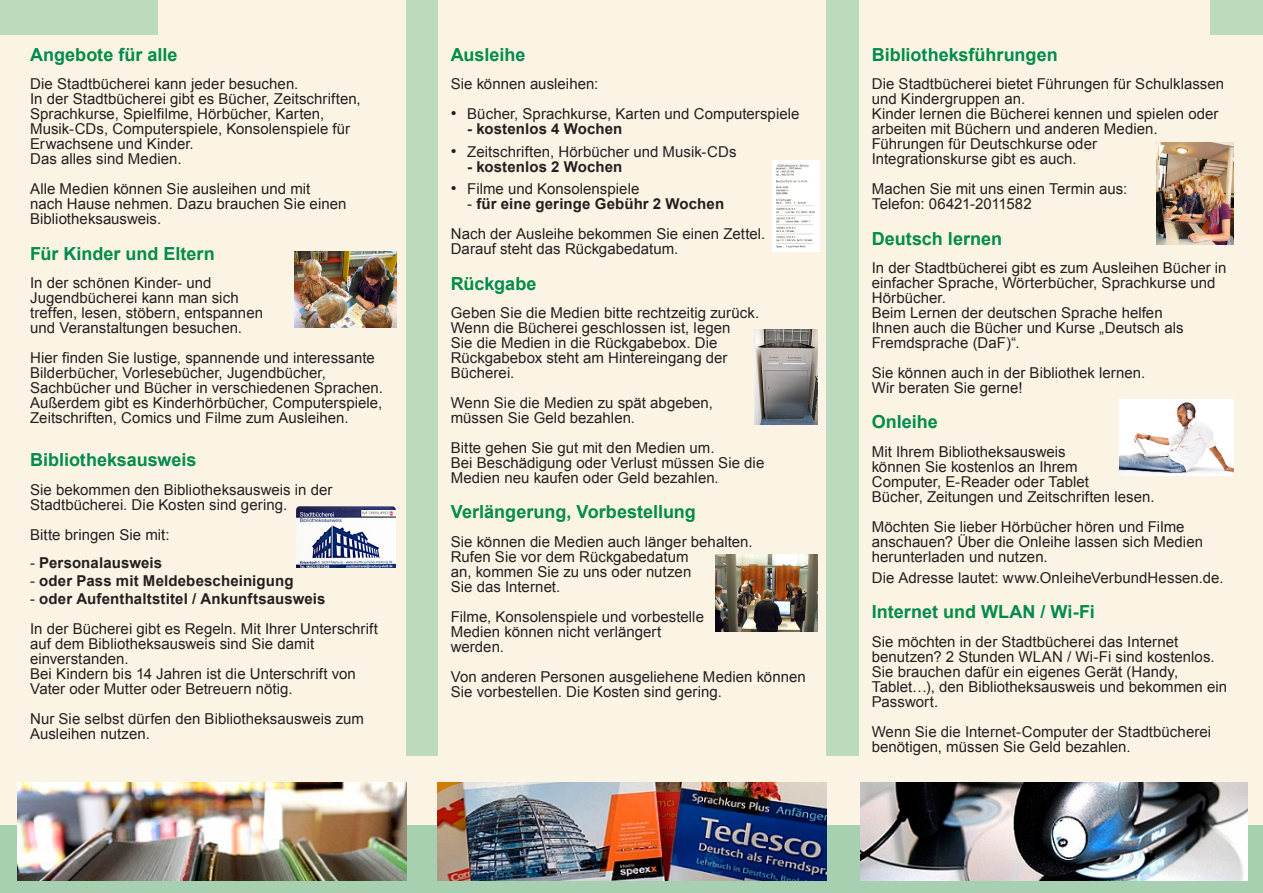
<style>
.page{position:relative;width:1263px;height:893px;background:#fbf4e4}
.page>*{position:absolute;margin:0;border:0;box-sizing:border-box;transform-origin:0 0}
.Fließtext{font:700 18px "Arial";color:#008b4c}
.Fließtext-2{font:15px/15px "Arial";letter-spacing:.005em;color:#231f20}
.Fließtext-3{font:700 15px "Arial";letter-spacing:.01em;color:#231f20}
.s1{font-weight:400}
.s2{font-size:16.5px}
</style>
<div class="page">
<div style="left:0;top:826px;width:1263px;height:67px;background:#a6d0b0"></div>
<img style="left:17px;top:783px;width:389px;height:97px">
<img style="left:437px;top:783px;width:389px;height:97px">
<img style="left:860px;top:783px;width:388px;height:97px">
<div style="left:0;top:0;width:157px;height:35px;background:#bcdabe"></div>
<div style="left:1210px;top:0;width:53px;height:35px;background:#bcdabe"></div>
<img style="left:294px;top:251px;width:102px;height:77px">
<div style="left:406px;top:0;width:31px;height:756px;background:#bcdabe"></div>
<div style="left:826px;top:0;width:33px;height:756px;background:#bcdabe"></div>
<img style="left:297px;top:507px;width:99px;height:60px">
<img style="left:772px;top:160px;width:48px;height:91px">
<img style="left:1120px;top:400px;width:113px;height:76px">
<img style="left:716px;top:555px;width:102px;height:76px">
<img style="left:754px;top:329px;width:64px;height:95px">
<img style="left:1157px;top:143px;width:76px;height:101px">
<p class="Fließtext" style="left:30px;top:43px;width:149px">Angebote für alle</p>
<p class="Fließtext-2" style="left:30px;top:77px;width:270px">Die Stadtbücherei kann jeder besuchen.</p>
<p class="Fließtext-2" style="left:30px;top:92px;width:332px">In der Stadtbücherei gibt es Bücher, Zeitschriften, Sprachkurse, Spielfilme, Hörbücher, Karten, Musik-CDs, Computerspiele, Konsolenspiele für Erwachsene und Kinder.</p>
<p class="Fließtext-2" style="left:30px;top:152px;width:153px">Das alles sind Medien.</p>
<p class="Fließtext-2" style="left:30px;top:182px;width:318px">Alle Medien können Sie ausleihen und mit nach Hause nehmen. Dazu brauchen Sie einen<br>Bibliotheksausweis.</p>
<p class="Fließtext" style="left:30px;top:241px;width:186px">Für Kinder und Eltern</p>
<p class="Fließtext-2" style="left:30px;top:275px;width:234px">In der schönen Kinder- und<br>Jugendbücherei kann man sich treffen, lesen, stöbern, entspannen und Veranstaltungen besuchen.</p>
<p class="Fließtext-2" style="left:30px;top:350px;width:354px">Hier finden Sie lustige, spannende und interessante Bilderbücher, Vorlesebücher, Jugendbücher, Sachbücher und Bücher in verschiedenen Sprachen.<br>Außerdem gibt es Kinderhörbücher, Computerspiele, Zeitschriften, Comics und Filme zum Ausleihen.</p>
<p class="Fließtext" style="left:30px;top:448px;width:168px">Bibliotheksausweis</p>
<p class="Fließtext-2" style="left:30px;top:482px;width:304px">Sie bekommen den Bibliotheksausweis in der<br>Stadtbücherei. Die Kosten sind gering.</p>
<p class="Fließtext-2" style="left:30px;top:527px;width:141px">Bitte bringen Sie mit:</p>
<p class="Fließtext-3" style="left:30px;top:553px;width:134px"><span class="s1">-</span> Personalausweis</p>
<p class="Fließtext-3" style="left:30px;top:571px;width:265px"><span class="s1">-</span> oder Pass mit Meldebescheinigung</p>
<p class="Fließtext-3" style="left:30px;top:589px;width:297px"><span class="s1">-</span> oder Aufenthaltstitel / Ankunftsausweis</p>
<p class="Fließtext-2" style="left:30px;top:622px;width:349px">In der Bücherei gibt es Regeln. Mit Ihrer Unterschrift auf dem Bibliotheksausweis sind Sie damit einverstanden.</p>
<p class="Fließtext-2" style="left:30px;top:667px;width:327px">Bei Kindern bis 14 Jahren ist die Unterschrift von<br>Vater oder Mutter oder Betreuern nötig.</p>
<p class="Fließtext-2" style="left:30px;top:712px;width:335px">Nur Sie selbst dürfen den Bibliotheksausweis zum<br>Ausleihen nutzen.</p>
<p class="Fließtext" style="left:451px;top:43px;width:76px">Ausleihe</p>
<p class="Fließtext-2" style="left:451px;top:77px;width:149px">Sie können ausleihen:</p>
<p class="Fließtext-2" style="left:451px;top:107px;width:350px"><span class="s2">•</span> Bücher, Sprachkurse, Karten und Computerspiele</p>
<p class="Fließtext-3" style="left:467px;top:119px;width:157px">- kostenlos 4 Wochen</p>
<p class="Fließtext-2" style="left:451px;top:144px;width:287px"><span class="s2">•</span> Zeitschriften, Hörbücher und Musik-CDs</p>
<p class="Fließtext-3" style="left:467px;top:157px;width:157px">- kostenlos 2 Wochen</p>
<p class="Fließtext-2" style="left:451px;top:182px;width:190px"><span class="s2">•</span> Filme und Konsolenspiele</p>
<p class="Fließtext-3" style="left:467px;top:194px;width:258px"><span class="s1">-</span> für eine geringe Gebühr 2 Wochen</p>
<p class="Fließtext-2" style="left:451px;top:227px;width:316px">Nach der Ausleihe bekommen Sie einen Zettel.</p>
<p class="Fließtext-2" style="left:451px;top:242px;width:229px">Darauf steht das Rückgabedatum.</p>
<p class="Fließtext" style="left:451px;top:271px;width:87px">Rückgabe</p>
<p class="Fließtext-2" style="left:451px;top:305px;width:310px">Geben Sie die Medien bitte rechtzeitig zurück.</p>
<p class="Fließtext-2" style="left:451px;top:320px;width:281px">Wenn die Bücherei geschlossen ist, legen<br>Sie die Medien in die Rückgabebox. Die<br>Rückgabebox steht am Hintereingang der<br>Bücherei.</p>
<p class="Fließtext-2" style="left:451px;top:395px;width:264px">Wenn Sie die Medien zu spät abgeben, müssen Sie Geld bezahlen.</p>
<p class="Fließtext-2" style="left:451px;top:440px;width:265px">Bitte gehen Sie gut mit den Medien um.</p>
<p class="Fließtext-2" style="left:451px;top:455px;width:315px">Bei Beschädigung oder Verlust müssen Sie die<br>Medien neu kaufen oder Geld bezahlen.</p>
<p class="Fließtext" style="left:451px;top:500px;width:247px">Verlängerung, Vorbestellung</p>
<p class="Fließtext-2" style="left:451px;top:534px;width:303px">Sie können die Medien auch länger behalten.</p>
<p class="Fließtext-2" style="left:451px;top:549px;width:242px">Rufen Sie vor dem Rückgabedatum an, kommen Sie zu uns oder nutzen<br>Sie das Internet.</p>
<p class="Fließtext-2" style="left:451px;top:609px;width:255px">Filme, Konsolenspiele und vorbestelle<br>Medien können nicht verlängert werden.</p>
<p class="Fließtext-2" style="left:451px;top:669px;width:356px">Von anderen Personen ausgeliehene Medien können<br>Sie vorbestellen. Die Kosten sind gering.</p>
<p class="Fließtext" style="left:872px;top:43px;width:187px">Bibliotheksführungen</p>
<p class="Fließtext-2" style="left:872px;top:77px;width:354px">Die Stadtbücherei bietet Führungen für Schulklassen und Kindergruppen an.</p>
<p class="Fließtext-2" style="left:872px;top:107px;width:348px">Kinder lernen die Bücherei kennen und spielen oder arbeiten mit Büchern und anderen Medien.</p>
<p class="Fließtext-2" style="left:872px;top:137px;width:227px">Führungen für Deutschkurse oder<br>Integrationskurse gibt es auch.</p>
<p class="Fließtext-2" style="left:872px;top:182px;width:257px">Machen Sie mit uns einen Termin aus:</p>
<p class="Fließtext-2" style="left:872px;top:197px;width:161px">Telefon: 06421-2011582</p>
<p class="Fließtext" style="left:872px;top:226px;width:132px">Deutsch lernen</p>
<p class="Fließtext-2" style="left:872px;top:260px;width:356px">In der Stadtbücherei gibt es zum Ausleihen Bücher in einfacher Sprache, Wörterbücher, Sprachkurse und<br>Hörbücher.</p>
<p class="Fließtext-2" style="left:872px;top:305px;width:313px">Beim Lernen der deutschen Sprache helfen<br>Ihnen auch die Bücher und Kurse „Deutsch als<br>Fremdsprache (DaF)“.</p>
<p class="Fließtext-2" style="left:872px;top:365px;width:275px">Sie können auch in der Bibliothek lernen.</p>
<p class="Fließtext-2" style="left:872px;top:380px;width:152px">Wir beraten Sie gerne!</p>
<p class="Fließtext" style="left:872px;top:410px;width:68px">Onleihe</p>
<p class="Fließtext-2" style="left:872px;top:444px;width:284px">Mit Ihrem Bibliotheksausweis<br>können Sie kostenlos an Ihrem<br>Computer, E-Reader oder Tablet<br>Bücher, Zeitungen und Zeitschriften lesen.</p>
<p class="Fließtext-2" style="left:872px;top:519px;width:314px">Möchten Sie lieber Hörbücher hören und Filme</p>
<p class="Fließtext-2" style="left:872px;top:534px;width:333px">anschauen? Über die Onleihe lassen sich Medien herunterladen und nutzen.</p>
<p class="Fließtext-2" style="left:872px;top:571px;width:353px">Die Adresse lautet: www.OnleiheVerbundHessen.de.</p>
<p class="Fließtext" style="left:872px;top:600px;width:225px">Internet und WLAN / Wi-Fi</p>
<p class="Fließtext-2" style="left:872px;top:634px;width:344px">Sie möchten in der Stadtbücherei das Internet benutzen? 2 Stunden WLAN / Wi-Fi sind kostenlos.</p>
<p class="Fließtext-2" style="left:872px;top:664px;width:357px">Sie brauchen dafür ein eigenes Gerät (Handy,<br>Tablet…), den Bibliotheksausweis und bekommen ein<br>Passwort.</p>
<p class="Fließtext-2" style="left:872px;top:724px;width:341px">Wenn Sie die Internet-Computer der Stadtbücherei benötigen, müssen Sie Geld bezahlen.</p>
</div>
